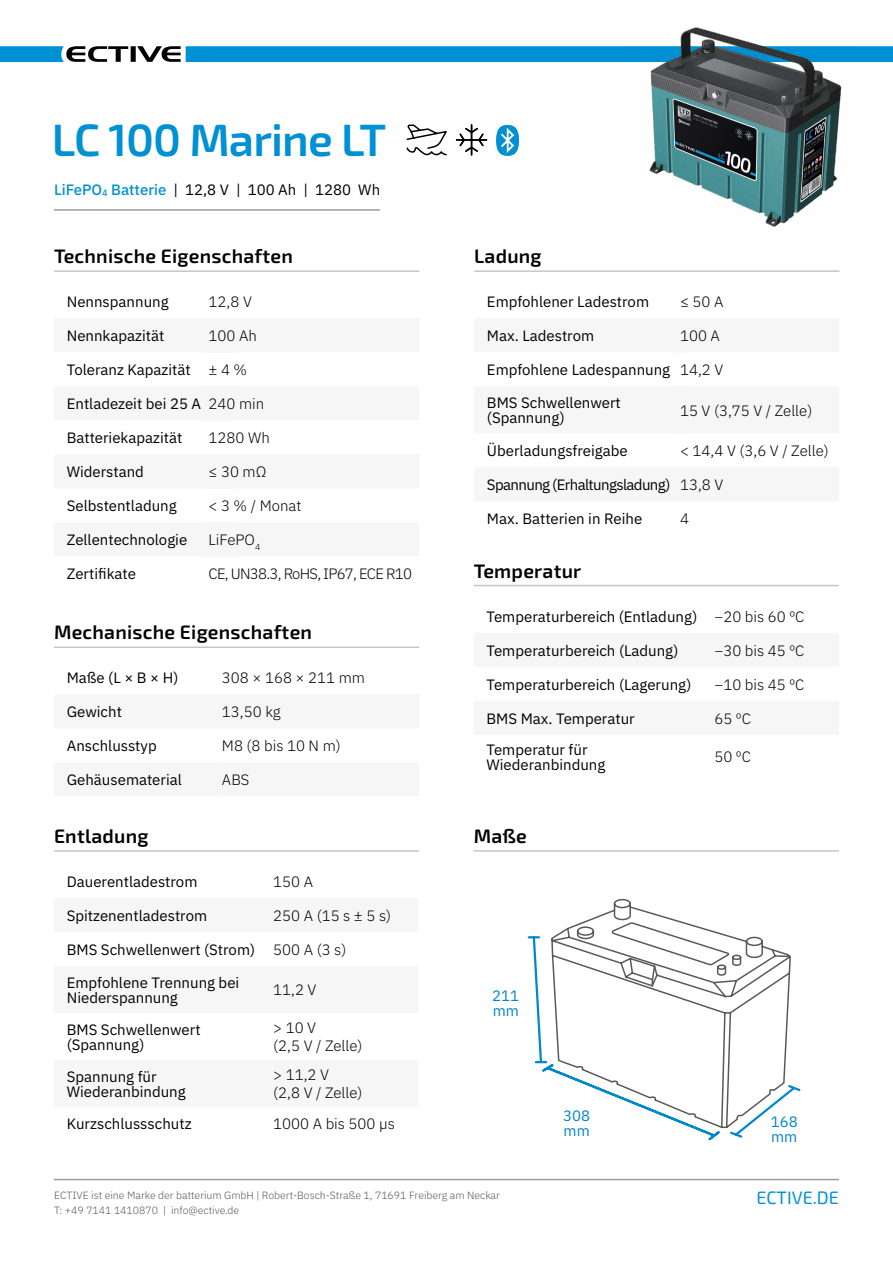
<style>
.page{position:relative;width:893px;height:1263px;background:#fff}
.page>*{position:absolute;margin:0;border:0;box-sizing:border-box;transform-origin:0 0}
.t1{font:600 45.3px "Exo 2";letter-spacing:-.02em;color:#0090d4}
.t2{font:600 19.5px "Exo 2";letter-spacing:.01em;color:#000}
.t3{font:18px "Exo 2";color:#0090d4}
.t4{font:15px/32.8px "IBM Plex Sans";color:#000}
.t5{font:300 15px/18px "IBM Plex Sans";color:#000}
.t6{font:15px "IBM Plex Sans";letter-spacing:-.04em;color:#000}
.t7{font:300 15px "IBM Plex Sans";letter-spacing:-.05em;color:#000}
.t8{font:15px/15px "IBM Plex Sans";color:#0085c9}
.t9{font:300 10.5px/15px "IBM Plex Sans";color:#575756}
.s1{font-weight:500;color:#0090d4}
</style>
<div class="page">
<svg style="left:0;top:46px;width:181px;height:16px"></svg>
<div style="left:186px;top:46px;width:707px;height:16px;background:#0090d4"></div>
<hr style="left:54px;top:1179px;width:785px;height:1px;background:#9d9d9c">
<hr style="left:54px;top:270px;width:365px;height:2px;background:#c6c6c6">
<hr style="left:54px;top:850px;width:365px;height:2px;background:#c6c6c6">
<hr style="left:474px;top:270px;width:365px;height:2px;background:#c6c6c6">
<hr style="left:474px;top:585px;width:365px;height:1px;background:#c6c6c6">
<hr style="left:474px;top:850px;width:365px;height:2px;background:#c6c6c6">
<hr style="left:54px;top:646px;width:365px;height:2px;background:#c6c6c6">
<hr style="left:54px;top:209px;width:326px;height:2px;background:#9d9d9c">
<svg style="left:406px;top:124px;width:41px;height:32px"></svg>
<svg style="left:496px;top:125px;width:23px;height:31px"></svg>
<svg style="left:455px;top:124px;width:33px;height:32px"></svg>
<img style="left:629px;top:27px;width:221px;height:200px">
<svg style="left:527px;top:936px;width:274px;height:205px"></svg>
<svg style="left:549px;top:898px;width:243px;height:231px"></svg>
<h1 class="t1" style="left:52px;top:113px;width:336px">LC 100 Marine LT</h1>
<p class="t4" style="left:54px;top:172px;width:328px"><span class="s1">LiFePO</span><sub>4</sub> <span class="s1">Batterie</span> | 12,8 V | 100 Ah | 1280 Wh</p>
<h2 class="t2" style="left:54px;top:245px;width:240px">Technische Eigenschaften</h2>
<p class="t4" style="left:67px;top:284px;width:103px">Nennspannung</p>
<p class="t4" style="left:67px;top:318px;width:99px">Nennkapazität</p>
<p class="t4" style="left:67px;top:352px;width:126px">Toleranz Kapazität</p>
<p class="t4" style="left:67px;top:386px;width:136px">Entladezeit bei 25 A</p>
<p class="t4" style="left:67px;top:420px;width:117px">Batteriekapazität</p>
<p class="t4" style="left:67px;top:454px;width:79px">Widerstand</p>
<p class="t4" style="left:67px;top:488px;width:111px">Selbstentladung</p>
<p class="t4" style="left:67px;top:522px;width:122px">Zellentechnologie</p>
<p class="t4" style="left:67px;top:556px;width:71px">Zertifikate</p>
<p class="t5" style="left:209px;top:292px;width:45px">12,8 V</p>
<p class="t5" style="left:209px;top:326px;width:50px">100 Ah</p>
<p class="t5" style="left:209px;top:360px;width:40px">± 4 %</p>
<p class="t5" style="left:209px;top:394px;width:57px">240 min</p>
<p class="t5" style="left:209px;top:428px;width:63px">1280 Wh</p>
<p class="t5" style="left:209px;top:462px;width:59px">≤ 30 mΩ</p>
<p class="t5" style="left:209px;top:496px;width:94px">&lt; 3 % / Monat</p>
<p class="t5" style="left:209px;top:530px;width:53px">LiFePO<sub>4</sub></p>
<p class="t7" style="left:209px;top:563px;width:205px">CE, UN38.3, RoHS, IP67, ECE R10</p>
<h2 class="t2" style="left:54px;top:621px;width:260px">Mechanische Eigenschaften</h2>
<p class="t4" style="left:67px;top:660px;width:113px">Maße (L × B × H)</p>
<p class="t4" style="left:67px;top:694px;width:57px">Gewicht</p>
<p class="t4" style="left:67px;top:728px;width:91px">Anschlusstyp</p>
<p class="t4" style="left:67px;top:762px;width:117px">Gehäusematerial</p>
<p class="t5" style="left:222px;top:668px;width:144px">308 × 168 × 211 mm</p>
<p class="t5" style="left:222px;top:702px;width:60px">13,50 kg</p>
<p class="t5" style="left:222px;top:736px;width:120px">M8 (8 bis 10 N m)</p>
<p class="t5" style="left:222px;top:770px;width:29px">ABS</p>
<h2 class="t2" style="left:54px;top:824px;width:96px">Entladung</h2>
<p class="t4" style="left:67px;top:864px;width:132px">Dauerentladestrom</p>
<p class="t4" style="left:67px;top:898px;width:142px">Spitzenentladestrom</p>
<p class="t4" style="left:67px;top:932px;width:190px">BMS Schwellenwert (Strom)<br>Empfohlene Trennung bei</p>
<p class="t4" style="left:67px;top:980px;width:135px;line-height:31.8px">Niederspannung<br>BMS Schwellenwert</p>
<p class="t4" style="left:67px;top:1027px;width:91px;line-height:31.8px">(Spannung)<br>Spannung für</p>
<p class="t4" style="left:67px;top:1073px;width:126px">Wiederanbindung<br>Kurzschlussschutz</p>
<p class="t5" style="left:273px;top:871px;width:41px">150 A</p>
<p class="t5" style="left:273px;top:905px;width:119px">250 A (15 s ± 5 s)</p>
<p class="t5" style="left:273px;top:939px;width:75px">500 A (3 s)</p>
<p class="t5" style="left:273px;top:980px;width:45px">11,2 V</p>
<p class="t5" style="left:273px;top:1018px;width:91px">&gt; 10 V<br>(2,5 V / Zelle)</p>
<p class="t5" style="left:273px;top:1064px;width:91px">&gt; 11,2 V<br>(2,8 V / Zelle)</p>
<p class="t5" style="left:273px;top:1114px;width:123px">1000 A bis 500 μs</p>
<h2 class="t2" style="left:474px;top:245px;width:69px">Ladung</h2>
<p class="t4" style="left:487px;top:284px;width:164px">Empfohlener Ladestrom</p>
<p class="t4" style="left:487px;top:318px;width:109px">Max. Ladestrom</p>
<p class="t4" style="left:487px;top:352px;width:185px">Empfohlene Ladespannung<br>BMS Schwellenwert</p>
<p class="t4" style="left:487px;top:400px;width:142px">(Spannung)<br>Überladungsfreigabe</p>
<p class="t6" style="left:487px;top:473px;width:185px">Spannung (Erhaltungsladung)</p>
<p class="t4" style="left:487px;top:501px;width:157px">Max. Batterien in Reihe</p>
<p class="t5" style="left:680px;top:292px;width:45px">≤ 50 A</p>
<p class="t5" style="left:680px;top:326px;width:41px">100 A</p>
<p class="t5" style="left:680px;top:360px;width:45px">14,2 V</p>
<p class="t5" style="left:680px;top:400px;width:134px">15 V (3,75 V / Zelle)</p>
<p class="t5" style="left:680px;top:440px;width:150px">&lt; 14,4 V (3,6 V / Zelle)</p>
<p class="t5" style="left:680px;top:474px;width:45px">13,8 V</p>
<p class="t5" style="left:680px;top:508px;width:10px">4</p>
<h2 class="t2" style="left:474px;top:559px;width:109px">Temperatur</h2>
<p class="t4" style="left:486px;top:599px;width:212px">Temperaturbereich (Entladung)</p>
<p class="t4" style="left:486px;top:633px;width:194px">Temperaturbereich (Ladung)</p>
<p class="t4" style="left:486px;top:667px;width:207px">Temperaturbereich (Lagerung)</p>
<p class="t4" style="left:486px;top:701px;width:150px;line-height:31.3px">BMS Max. Temperatur<br>Temperatur für</p>
<p class="t4" style="left:486px;top:747px;width:120px">Wiederanbindung</p>
<p class="t5" style="left:714px;top:606px;width:92px">−20 bis 60 ºC</p>
<p class="t5" style="left:714px;top:640px;width:92px">−30 bis 45 ºC</p>
<p class="t5" style="left:714px;top:674px;width:92px">−10 bis 45 ºC</p>
<p class="t5" style="left:714px;top:708px;width:38px">65 ºC</p>
<p class="t5" style="left:714px;top:746px;width:38px">50 ºC</p>
<h2 class="t2" style="left:474px;top:824px;width:55px">Maße</h2>
<p class="t8" style="left:492px;top:987px;width:28px">211 mm</p>
<p class="t8" style="left:563px;top:1107px;width:28px">308 mm</p>
<p class="t8" style="left:771px;top:1112px;width:28px">168 mm</p>
<p class="t9" style="left:54px;top:1187px;width:447px">ECTIVE ist eine Marke der batterium GmbH | Robert-Bosch-Straße 1, 71691 Freiberg am Neckar<br>T: +49 7141 1410870 | info@ective.de</p>
<p class="t3" style="left:756px;top:1187px;width:84px">ECTIVE.DE</p>
</div>
